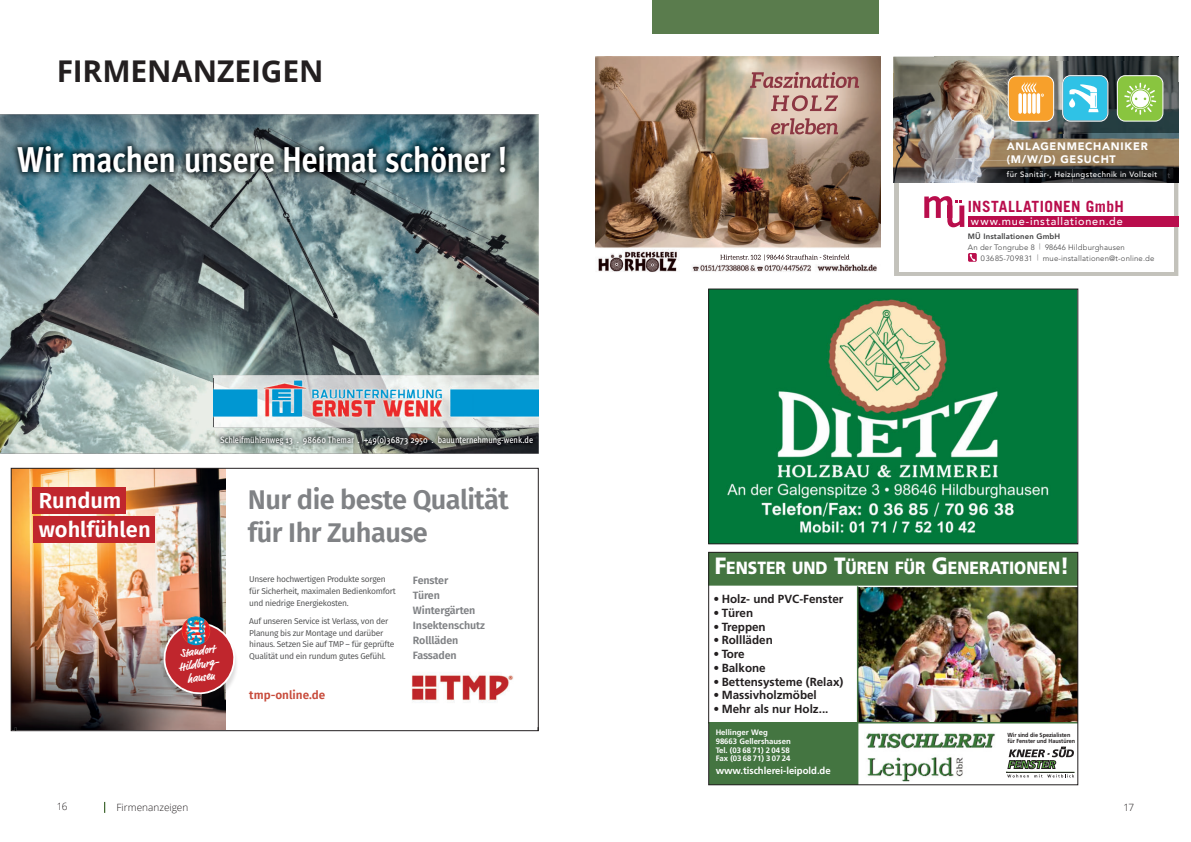
<style>
.page{position:relative;width:1191px;height:842px;background:#fff}
.page>*{position:absolute;margin:0;border:0;box-sizing:border-box;transform-origin:0 0}
.t1{font:700 35.9px "Meta Cond";letter-spacing:-.02em;color:#fff}
.t2{font:700 30px "Open Sans";color:#231f20}
.t3{font:600 27.2px/33px "Fira Sans";letter-spacing:-.02em;color:#808285}
.t4{font:600 21.8px/29.3px "Fira Sans";color:#fff}
.t5{font:900 17.7px "Frutiger";color:#fff;scale:.88 1}
.t6{font:700 15.5px "Trade Gothic LT";letter-spacing:.025em;color:#b90d4c}
.t7{font:700 11.8px "Frutiger";color:#231f20}
.t8{font:600 11.7px "Fira Sans";color:#c84c3c}
.t9{font:700 11.6px/13.1px "Market Pro";color:#fff;text-align:center}
.t10{font:900 10.8px/12.4px "Avenir";letter-spacing:.065em;color:#fff}
.t11{font:500 10.8px "Avenir";letter-spacing:.07em;color:#fff}
.t12{font:600 10.7px/15px "Fira Sans";letter-spacing:-.01em;color:#808285}
.t13{font:300 10px "Open Sans";letter-spacing:.005em;color:#231f20}
.t14{font:700 9.8px "Frutiger";color:#fff}
.t15{font:500 9.2px "Meta Cond";letter-spacing:-.005em;color:#fff}
.t16{font:8.4px/11.6px "Fira Sans";letter-spacing:-.03em;color:#4b4c4d}
.t17{font:700 7.9px/8.8px "Frutiger";color:#fff}
.t18{font:300 7.7px "Avenir LT";letter-spacing:.02em;color:#3e3e3f}
.t19{font:500 7.7px "Avenir";letter-spacing:.05em;color:#fff}
.t20{font:800 7.7px "Avenir LT";letter-spacing:.02em;color:#3e3e3f}
.t21{font:700 5.9px/5.9px "Frutiger";color:#231f20;scale:.93 1}
.s1{font-size:23.6px}
</style>
<div class="page">
<div style="left:652px;top:0;width:227px;height:34px;background:#5a7c4d"></div>
<img style="left:0;top:115px;width:539px;height:338px">
<hr style="left:0;top:114px;width:539px;height:1px;background:#231f20">
<hr style="left:0;top:453px;width:539px;height:1px;background:#231f20">
<img style="left:11px;top:138px;width:501px;height:41px">
<img style="left:213px;top:375px;width:326px;height:52px">
<img style="left:213px;top:378px;width:1px;height:40px">
<img style="left:216px;top:431px;width:321px;height:18px">
<img style="left:13px;top:470px;width:213px;height:259px">
<div style="left:33px;top:488px;width:93px;height:26px;background:#c0262d"></div>
<div style="left:33px;top:516px;width:121px;height:26px;background:#c0262d"></div>
<div style="left:160px;top:625px;width:78px;height:78px;background:#231f20;opacity:.15"></div>
<svg style="left:162px;top:621px;width:74px;height:75px;background:#bc595d"></svg>
<img style="left:182px;top:616px;width:28px;height:29px;border-radius:14px">
<img style="left:411px;top:675px;width:102px;height:28px">
<svg style="left:13px;top:470px;width:3px;height:5px"></svg>
<svg style="left:13px;top:721px;width:3px;height:8px"></svg>
<div style="left:11px;top:468px;width:528px;height:263px;border:1px solid #231f20"></div>
<img style="left:595px;top:57px;width:285px;height:215px">
<img style="left:720px;top:255px;width:20px;height:5px">
<img style="left:750px;top:72px;width:48px;height:16px">
<div style="left:894px;top:183px;width:284px;height:93px;background:#c3c2bb"></div>
<div style="left:899px;top:62px;width:274px;height:210px;background:#fff"></div>
<img style="left:893px;top:59px;width:1px;height:15px">
<img style="left:893px;top:74px;width:1px;height:109px">
<img style="left:894px;top:57px;width:51px;height:25px">
<img style="left:945px;top:57px;width:179px;height:5px">
<img style="left:894px;top:82px;width:5px;height:101px">
<svg style="left:1173px;top:133px;width:5px;height:5px"></svg>
<img style="left:899px;top:62px;width:171px;height:48px">
<img style="left:899px;top:110px;width:219px;height:24px">
<img style="left:1118px;top:133px;width:55px;height:1px">
<img style="left:899px;top:134px;width:110px;height:25px">
<img style="left:1009px;top:134px;width:164px;height:4px">
<img style="left:899px;top:159px;width:74px;height:24px">
<div style="left:1008px;top:76px;width:45px;height:45px;background:#f7a02b;border-radius:8px"></div>
<div style="left:1007px;top:76px;width:47px;height:46px;border:1px solid #fff;border-radius:8px"></div>
<svg style="left:1018px;top:93px;width:4px;height:21px"></svg>
<hr style="left:1023px;top:93px;width:3px;height:21px;background:#fff;border-radius:2px">
<svg style="left:1027px;top:93px;width:4px;height:21px"></svg>
<hr style="left:1032px;top:93px;width:3px;height:21px;background:#fff;border-radius:2px">
<svg style="left:1036px;top:93px;width:4px;height:21px"></svg>
<svg style="left:1021px;top:82px;width:23px;height:15px"></svg>
<img style="left:1070px;top:57px;width:48px;height:1px">
<img style="left:1070px;top:62px;width:103px;height:71px">
<img style="left:1124px;top:57px;width:54px;height:25px">
<img style="left:1173px;top:82px;width:5px;height:51px">
<div style="left:1117px;top:76px;width:45px;height:45px;background:#89c53f;border-radius:8px"></div>
<div style="left:1117px;top:75px;width:46px;height:46px;border:1px solid #fff;border-radius:8px"></div>
<hr style="left:1139px;top:83px;width:2px;height:32px;background:#fff">
<svg style="left:1124px;top:84px;width:32px;height:28px"></svg>
<div style="left:1062px;top:76px;width:45px;height:45px;background:#2fc2e6;border-radius:8px"></div>
<div style="left:1062px;top:76px;width:45px;height:45px;border:1px solid #595f63;border-radius:8px"></div>
<div style="left:1062px;top:75px;width:46px;height:46px;border:1px solid #fff;border-radius:8px"></div>
<svg style="left:1069px;top:84px;width:29px;height:28px"></svg>
<img style="left:1173px;top:138px;width:5px;height:31px">
<img style="left:973px;top:138px;width:200px;height:22px">
<img style="left:966px;top:160px;width:51px;height:23px">
<img style="left:1017px;top:160px;width:156px;height:9px">
<svg style="left:968px;top:253px;width:8px;height:9px"></svg>
<svg style="left:969px;top:254px;width:6px;height:7px"></svg>
<div style="left:967px;top:216px;width:211px;height:11px;background:#b90d4c"></div>
<svg style="left:924px;top:196px;width:40px;height:31px"></svg>
<img style="left:971px;top:169px;width:196px;height:14px">
<svg style="left:1167px;top:169px;width:11px;height:15px"></svg>
<svg style="left:1166px;top:57px;width:13px;height:2px"></svg>
<img style="left:710px;top:291px;width:366px;height:251px">
<div style="left:708px;top:289px;width:370px;height:255px;border:1px solid #231f20"></div>
<img style="left:858px;top:587px;width:218px;height:135px">
<div style="left:708px;top:552px;width:369px;height:34px;background:#447541"></div>
<div style="left:708px;top:723px;width:149px;height:62px;background:#447541"></div>
<img style="left:866px;top:733px;width:129px;height:16px">
<img style="left:867px;top:757px;width:96px;height:25px">
<hr style="left:708px;top:722px;width:369px;height:1px;background:#447541">
<hr style="left:857px;top:586px;width:1px;height:199px;background:#447541">
<hr style="left:708px;top:785px;width:369px;height:1px;background:#939598">
<svg style="left:1006px;top:747px;width:68px;height:30px"></svg>
<div style="left:708px;top:552px;width:370px;height:233px;border:1px solid #231f20"></div>
<h2 class="t2" style="left:57px;top:59px;width:268px">FIRMENANZEIGEN</h2>
<h1 class="t1" style="left:18px;top:138px;width:491px">Wir machen unsere Heimat schöner !</h1>
<h3 class="t4" style="left:39px;top:487px;width:113px">Rundum wohlfühlen</h3>
<p class="t15" style="left:220px;top:435px;width:314px">Schleifmühlenweg 13 . 98660 Themar . +49(0)36873 2950 . bauunternehmung-wenk.de</p>
<h3 class="t9" style="left:176px;top:649px;width:42px;rotate:-8deg">Standort<br>Hildburg&shy;hausen</h3>
<h3 class="t3" style="left:248px;top:484px;width:262px">Nur die beste Qualität für Ihr Zuhause</h3>
<p class="t16" style="left:249px;top:574px;width:148px">Unsere hochwertigen Produkte sorgen für Sicherheit, maximalen Bedienkomfort und niedrige Energiekosten.</p>
<p class="t16" style="left:249px;top:615px;width:146px">Auf unseren Service ist Verlass, von der Planung bis zur Montage und darüber hinaus. Setzen Sie auf TMP – für geprüfte Qualität und ein rundum gutes Gefühl.</p>
<h3 class="t8" style="left:249px;top:690px;width:77px">tmp-online.de</h3>
<p class="t12" style="left:413px;top:573px;width:74px">Fenster<br>Türen<br>Wintergärten<br>Insektenschutz<br>Rollläden<br>Fassaden</p>
<p class="t10" style="left:1006px;top:141px;width:142px">ANLAGENMECHANIKER (M/W/D) GESUCHT</p>
<p class="t19" style="left:1006px;top:172px;width:152px">f¸r Sanit‰r-, Heizungstechnik in Vollzeit</p>
<h3 class="t6" style="left:967px;top:198px;width:158px">INSTALLATIONEN GmbH</h3>
<p class="t11" style="left:971px;top:217px;width:153px">www.mue-installationen.de</p>
<p class="t20" style="left:968px;top:232px;width:94px">MÜ Installationen GmbH</p>
<p class="t18" style="left:968px;top:244px;width:158px">An der Tongrube 8 <sup>|</sup> 98646 Hildburghausen</p>
<p class="t18" style="left:981px;top:255px;width:175px">03685-709831 <sup>|</sup> mue-installationen@t-online.de</p>
<h3 class="t5" style="left:714px;top:558px;width:404px"><span class="s1">F</span>ENSTER UND <span class="s1">T</span>ÜREN FÜR <span class="s1">G</span>ENERATIONEN<span class="s1">!</span></h3>
<h3 class="t7" style="left:713px;top:592px;width:131px">• Holz- und PVC-Fenster</h3>
<h3 class="t7" style="left:713px;top:606px;width:41px">• Türen</h3>
<h3 class="t7" style="left:713px;top:619px;width:54px">• Treppen</h3>
<h3 class="t7" style="left:713px;top:633px;width:61px">• Rollläden</h3>
<h3 class="t7" style="left:713px;top:647px;width:33px">• Tore</h3>
<h3 class="t7" style="left:713px;top:661px;width:54px">• Balkone</h3>
<h3 class="t7" style="left:713px;top:674px;width:131px">• Bettensysteme (Relax)</h3>
<h3 class="t7" style="left:713px;top:688px;width:105px">• Massivholzmöbel</h3>
<h3 class="t7" style="left:713px;top:702px;width:117px">• Mehr als nur Holz...</h3>
<p class="t17" style="left:715px;top:728px;width:77px">Hellinger Weg<br>98663 Gellershausen<br>Tel. (03 68 71) 2 04 58<br>Fax (03 68 71) 3 07 24</p>
<p class="t14" style="left:715px;top:767px;width:117px">www.tischlerei-leipold.de</p>
<p class="t21" style="left:1007px;top:732px;width:74px">Wir sind die Spezialisten für Fenster und Haustüren</p>
<p class="t13" style="left:57px;top:802px;width:12px">16</p>
<p class="t13" style="left:116px;top:803px;width:74px">Firmenanzeigen</p>
<p class="t13" style="left:1123px;top:803px;width:12px">17</p>
</div>
